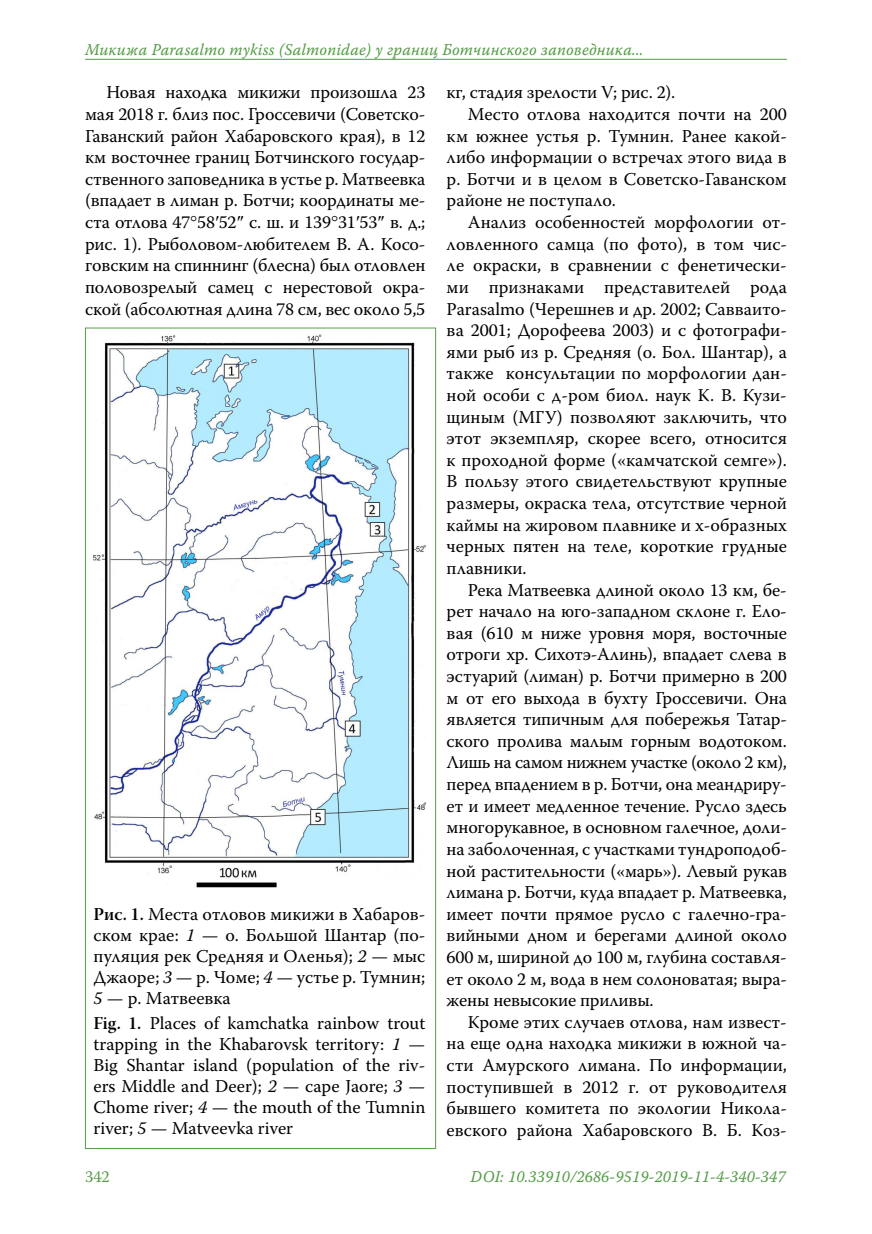
<style>
.page{position:relative;width:872px;height:1234px;background:#fff}
.page>*{position:absolute;margin:0;border:0;box-sizing:border-box;transform-origin:0 0}
.t1{font:18px/21.6px "Warnock Pro";color:#000;text-align:justify}
.t2{font:18px "Warnock Pro";letter-spacing:-.03em;color:#000}
.t3{font:16.5px "Warnock Pro It Capt";letter-spacing:.01em;color:#569c48;scale:.95 1}
.t4{font:16.5px "Warnock Pro";color:#569c48}
.s1{font-family:"Times New Roman"}
.s2{font-family:"Warnock Pro Semibold Subh"}
.s3{font-style:italic}
</style>
<div class="page">
<img style="left:94px;top:334px;width:331px;height:554px">
<hr style="left:85px;top:59px;width:702px;height:1px;background:#569c48">
<p class="t3" style="left:85px;top:39px;width:589px">Микижа Parasalmo mykiss (Salmonidae) у границ Ботчинского заповедника...</p>
<p class="t1" style="left:85px;top:81px;width:342px;text-indent:21px">Новая находка микижи произошла 23 мая 2018 г. близ пос. Гроссевичи (Советско-Гаванский район Хабаровского края), в 12 км восточнее границ Ботчинского государ&shy;ственного заповедника в устье р. Матвеевка (впадает в лиман р. Ботчи; координаты ме&shy;ста отлова 47<span class="s1">°</span>58<span class="s1">′</span>52<span class="s1">″</span> с. ш. и 139<span class="s1">°</span>31<span class="s1">′</span>53<span class="s1">″</span> в. д.; рис. 1). Рыболовом-любителем В. А. Косо&shy;говским на спиннинг (блесна) был отловлен половозрелый самец с нерестовой окра&shy;ской (абсолютная длина 78 см, вес около 5,5</p>
<p class="t1" style="left:446px;top:81px;width:230px">кг, стадия зрелости V; рис. 2).</p>
<p class="t1" style="left:468px;top:103px;width:320px">Место отлова находится почти на 200</p>
<p class="t1" style="left:446px;top:124px;width:342px">км южнее устья р. Тумнин. Ранее какой-</p>
<p class="t1" style="left:446px;top:146px;width:342px">либо информации о встречах этого вида в</p>
<p class="t1" style="left:446px;top:168px;width:342px">р. Ботчи и в целом в Советско-Гаванском</p>
<p class="t1" style="left:446px;top:189px;width:171px">районе не поступало.</p>
<p class="t1" style="left:468px;top:211px;width:320px">Анализ особенностей морфологии от-</p>
<p class="t1" style="left:446px;top:232px;width:342px">ловленного самца (по фото), в том чис-</p>
<p class="t1" style="left:446px;top:254px;width:342px">ле окраски, в сравнении с фенетически-</p>
<p class="t1" style="left:446px;top:276px;width:342px">ми признаками представителей рода</p>
<p class="t1" style="left:446px;top:297px;width:342px">Parasalmo (Черешнев и др. 2002; Савваито-</p>
<p class="t1" style="left:446px;top:319px;width:342px">ва 2001; Дорофеева 2003) и с фотографи-</p>
<p class="t1" style="left:446px;top:340px;width:342px">ями рыб из р. Средняя (о. Бол. Шантар), а</p>
<p class="t1" style="left:446px;top:362px;width:342px">также консультации по морфологии дан-</p>
<p class="t1" style="left:446px;top:384px;width:342px">ной особи с д-ром биол. наук К. В. Кузи-</p>
<p class="t1" style="left:446px;top:405px;width:342px">щиным (МГУ) позволяют заключить, что</p>
<p class="t1" style="left:446px;top:427px;width:342px">этот экземпляр, скорее всего, относится</p>
<p class="t1" style="left:446px;top:448px;width:342px">к проходной форме («камчатской семге»).</p>
<p class="t1" style="left:446px;top:470px;width:342px">В пользу этого свидетельствуют крупные</p>
<p class="t1" style="left:446px;top:492px;width:342px">размеры, окраска тела, отсутствие черной</p>
<p class="t1" style="left:446px;top:513px;width:342px">каймы на жировом плавнике и х-образных</p>
<p class="t1" style="left:446px;top:535px;width:342px">черных пятен на теле, короткие грудные</p>
<p class="t1" style="left:446px;top:556px;width:81px">плавники.</p>
<p class="t1" style="left:468px;top:578px;width:320px">Река Матвеевка длиной около 13 км, бе-</p>
<p class="t1" style="left:446px;top:600px;width:342px">рет начало на юго-западном склоне г. Ело-</p>
<p class="t1" style="left:446px;top:621px;width:342px">вая (610 м ниже уровня моря, восточные</p>
<p class="t1" style="left:446px;top:643px;width:342px">отроги хр. Сихотэ-Алинь), впадает слева в</p>
<p class="t1" style="left:446px;top:664px;width:342px">эстуарий (лиман) р. Ботчи примерно в 200</p>
<p class="t1" style="left:446px;top:686px;width:342px">м от его выхода в бухту Гроссевичи. Она</p>
<p class="t1" style="left:446px;top:708px;width:342px">является типичным для побережья Татар-</p>
<p class="t1" style="left:446px;top:729px;width:342px">ского пролива малым горным водотоком.</p>
<p class="t2" style="left:446px;top:751px;width:342px">Лишь на самом нижнем участке (около 2 км),</p>
<p class="t1" style="left:446px;top:772px;width:342px">перед впадением в р. Ботчи, она меандриру-</p>
<p class="t1" style="left:446px;top:794px;width:342px">ет и имеет медленное течение. Русло здесь</p>
<p class="t1" style="left:446px;top:816px;width:342px">многорукавное, в основном галечное, доли-</p>
<p class="t1" style="left:446px;top:837px;width:342px">на заболоченная, с участками тундроподоб-</p>
<p class="t1" style="left:446px;top:859px;width:342px">ной растительности («марь»). Левый рукав</p>
<p class="t1" style="left:446px;top:880px;width:342px">лимана р. Ботчи, куда впадает р. Матвеевка,</p>
<p class="t1" style="left:446px;top:902px;width:342px">имеет почти прямое русло с галечно-гра-</p>
<p class="t1" style="left:446px;top:924px;width:342px">вийными дном и берегами длиной около</p>
<p class="t1" style="left:446px;top:945px;width:342px">600 м, шириной до 100 м, глубина составля-</p>
<p class="t1" style="left:446px;top:967px;width:342px">ет около 2 м, вода в нем солоноватая; выра-</p>
<p class="t1" style="left:446px;top:988px;width:208px">жены невысокие приливы.</p>
<p class="t1" style="left:468px;top:1010px;width:320px">Кроме этих случаев отлова, нам извест-</p>
<p class="t1" style="left:446px;top:1032px;width:342px">на еще одна находка микижи в южной ча-</p>
<p class="t1" style="left:446px;top:1053px;width:342px">сти Амурского лимана. По информации,</p>
<p class="t1" style="left:446px;top:1075px;width:342px">поступившей в 2012 г. от руководителя</p>
<p class="t1" style="left:446px;top:1096px;width:342px">бывшего комитета по экологии Никола-</p>
<p class="t1" style="left:446px;top:1118px;width:342px">евского района Хабаровского В. Б. Коз-</p>
<p class="t1" style="left:94px;top:902px;width:333px;line-height:21px"><span class="s2">Рис. 1.</span> Места отловов микижи в Хабаров&shy;ском крае: <span class="s3">1</span> — о. Большой Шантар (по&shy;пуляция рек Средняя и Оленья); <span class="s3">2</span> — мыс Джаоре; <span class="s3">3</span> — р. Чоме; <span class="s3">4</span> — устье р. Тумнин; <span class="s3">5</span> — р. Матвеевка</p>
<p class="t1" style="left:94px;top:1011px;width:333px;line-height:21px"><span class="s2">Fig. 1.</span> Places of kamchatka rainbow trout trapping in the Khabarovsk territory: <span class="s3">1</span> — Big Shantar island (population of the riv&shy;ers Middle and Deer); <span class="s3">2</span> — cape Jaore; <span class="s3">3</span> — Chome river; <span class="s3">4</span> — the mouth of the Tumnin river; <span class="s3">5</span> — Matveevka river</p>
<p class="t4" style="left:85px;top:1166px;width:26px">342</p>
<p class="t3" style="left:470px;top:1166px;width:333px">DOI: 10.33910/2686-9519-2019-11-4-340-347</p>
</div>
